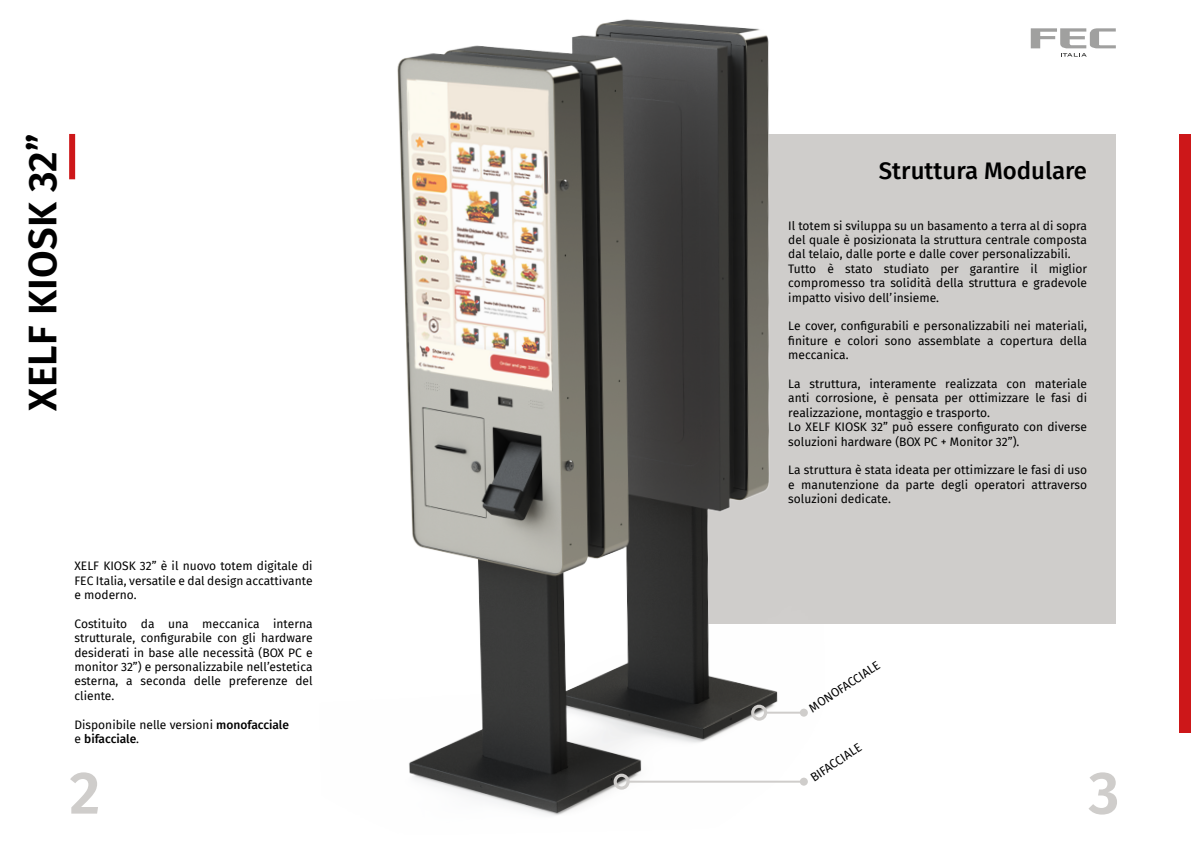
<style>
.page{position:relative;width:1191px;height:842px;background:#fff}
.page>*{position:absolute;margin:0;border:0;box-sizing:border-box;transform-origin:0 0}
.t1{font:600 60px "Fira Sans";color:#cfcdcb}
.t2{font:600 40px "Fira Sans";letter-spacing:.01em;color:#000}
.t3{font:500 24px "Fira Sans";color:#000}
.t4{font:12px/14.4px "Fira Sans";color:#000;text-align:justify}
.s1{font-weight:500}
</style>
<div class="page">
<div style="left:679px;top:134px;width:436px;height:490px;background:#cfcdcb"></div>
<img style="left:397px;top:19px;width:411px;height:797px">
<div style="left:69px;top:134px;width:6px;height:45px;background:#cd1719"></div>
<svg style="left:1030px;top:28px;width:85px;height:29px"></svg>
<hr style="left:765px;top:712px;width:39px;height:2px;background:#cfcdcb">
<div style="left:751px;top:705px;width:16px;height:16px;border:3px solid #cfcdcb;border-radius:50%"></div>
<div style="left:800px;top:709px;width:8px;height:8px;background:#cfcdcb;border-radius:50%"></div>
<hr style="left:628px;top:781px;width:176px;height:2px;background:#cfcdcb">
<div style="left:613px;top:774px;width:16px;height:16px;border:3px solid #cfcdcb;border-radius:50%"></div>
<div style="left:800px;top:778px;width:8px;height:8px;background:#cfcdcb;border-radius:50%"></div>
<div style="left:1179px;top:134px;width:12px;height:598px;background:#cd1719"></div>
<h2 class="t2" style="left:10px;top:411px;width:278px;rotate:-90deg">XELF KIOSK 32”</h2>
<h3 class="t3" style="left:878px;top:151px;width:210px">Struttura Modulare</h3>
<p class="t4" style="left:788px;top:218px;width:300px;text-align:left">Il totem si sviluppa su un basamento a terra al di sopra del quale è posizionata la struttura centrale composta dal telaio, dalle porte e dalle cover personalizzabili.<br>Tutto è stato studiato per garantire il miglior compromesso tra solidità della struttura e gradevole impatto visivo dell’insieme.</p>
<p class="t4" style="left:788px;top:319px;width:300px">Le cover, configurabili e personalizzabili nei materiali, finiture e colori sono assemblate a copertura della meccanica.</p>
<p class="t4" style="left:788px;top:376px;width:300px;text-align:left">La struttura, interamente realizzata con materiale anti corrosione, è pensata per ottimizzare le fasi di realizzazione, montaggio e trasporto.<br>Lo XELF KIOSK 32” può essere configurato con diverse soluzioni hardware (BOX PC + Monitor 32”).</p>
<p class="t4" style="left:788px;top:463px;width:300px">La struttura è stata ideata per ottimizzare le fasi di uso e manutenzione da parte degli operatori attraverso soluzioni dedicate.</p>
<p class="t4" style="left:74px;top:558px;width:240px">XELF KIOSK 32” è il nuovo totem digitale di FEC Italia, versatile e dal design accattivante e moderno.</p>
<p class="t4" style="left:74px;top:616px;width:240px">Costituito da una meccanica interna strutturale, configurabile con gli hardware desiderati in base alle necessità (BOX PC e monitor 32”) e personalizzabile nell’estetica esterna, a seconda delle preferenze del cliente.</p>
<p class="t4" style="left:74px;top:717px;width:216px">Disponibile nelle versioni <span class="s1">monofacciale </span>e <span class="s1">bifacciale</span>.</p>
<p class="t4" style="left:806px;top:702px;width:84px;rotate:-33deg">MONOFACCIALE</p>
<p class="t4" style="left:807px;top:772px;width:60px;rotate:-33deg">BIFACCIALE</p>
<h1 class="t1" style="left:69px;top:743px;width:32px">2</h1>
<h1 class="t1" style="left:1088px;top:743px;width:32px">3</h1>
</div>
